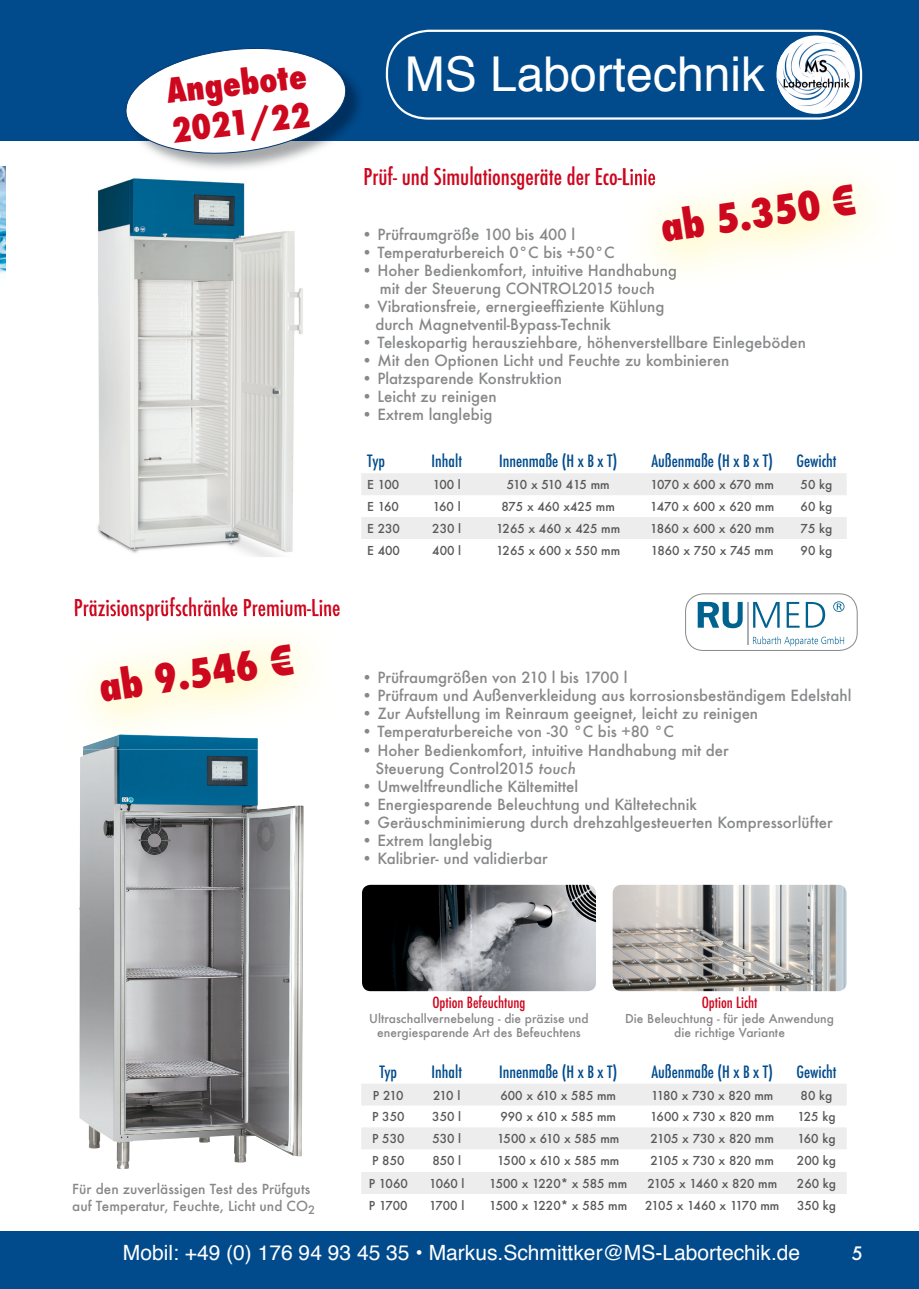
<style>
.page{position:relative;width:919px;height:1289px;background:#fff}
.page>*{position:absolute;margin:0;border:0;box-sizing:border-box;transform-origin:0 0}
.t1{font:48px "Helvetica";color:#fff}
.t2{font:800 condensed 39px "Futura";color:#cd071e}
.t3{font:800 condensed 33px/39.6px "Futura";color:#cd071e}
.t4{font:500 condensed 22.5px "Futura";color:#cd071e}
.t5{font:21px "Helvetica";color:#fff}
.t6{font:500 18px "Futura";color:#fff}
.t7{font:500 condensed 16.5px "Futura";color:#014b8c}
.t8{font:500 15px/18px "Futura";color:#87888a}
.t9{font:500 condensed 15px "Futura";color:#cd071e}
.t10{font:500 13.5px/16.2px "Futura";color:#87888a}
.t11{font:500 12px "Futura";color:#58585a}
.t12{font:500 12px/14.4px "Futura";color:#87888a;text-align:center}
.t13{font:500 12px "Futura";letter-spacing:-.03em;color:#58585a}
.t14{font:500 12px "Futura";letter-spacing:-.06em;color:#58585a}
.s1{font-style:italic}
</style>
<div class="page">
<img style="left:79px;top:749px;width:224px;height:419px">
<img style="left:0;top:166px;width:6px;height:107px">
<img style="left:97px;top:178px;width:206px;height:379px">
<div style="left:0;top:0;width:918px;height:140px;background:#014b8c"></div>
<div style="left:0;top:1230px;width:918px;height:58px;background:#014b8c"></div>
<img style="left:168px;top:79px;width:197px;height:90px">
<svg style="left:123px;top:48px;width:226px;height:111px"></svg>
<svg style="left:386px;top:30px;width:476px;height:90px"></svg>
<div style="left:776px;top:35px;width:78px;height:79px;background:#fff;border-radius:50%"></div>
<img style="left:777px;top:43px;width:72px;height:66px">
<img style="left:624px;top:263px;width:52px;height:17px">
<img style="left:624px;top:282px;width:29px;height:8px">
<img style="left:624px;top:168px;width:31px;height:18px">
<svg style="left:361px;top:473px;width:485px;height:66px"></svg>
<img style="left:362px;top:884px;width:234px;height:107px">
<img style="left:612px;top:884px;width:234px;height:107px">
<svg style="left:361px;top:1084px;width:485px;height:109px;fill:#ededee"></svg>
<div style="left:685px;top:593px;width:172px;height:58px;border:1px solid #87888a;border-radius:18px"></div>
<svg style="left:697px;top:602px;width:45px;height:26px"></svg>
<svg style="left:753px;top:602px;width:26px;height:25px"></svg>
<svg style="left:786px;top:602px;width:13px;height:25px"></svg>
<svg style="left:805px;top:602px;width:20px;height:25px"></svg>
<svg style="left:753px;top:636px;width:91px;height:10px"></svg>
<svg style="left:833px;top:601px;width:11px;height:11px"></svg>
<hr style="left:746px;top:601px;width:2px;height:43px;background:#abaeb2">
<img style="left:88px;top:620px;width:222px;height:109px">
<img style="left:83px;top:734px;width:175px;height:15px">
<img style="left:75px;top:612px;width:260px;height:8px">
<h3 class="t3" style="left:164px;top:72px;width:142px;rotate:-7deg">Angebote<br>2021/22</h3>
<h3 class="t4" style="left:74px;top:593px;width:268px">Präzisionsprüfschränke Premium-Line</h3>
<h2 class="t2" style="left:96px;top:660px;width:198px;rotate:-8deg">ab 9.546 €</h2>
<h1 class="t1" style="left:405px;top:37px;width:362px">MS Labortechnik</h1>
<h3 class="t4" style="left:363px;top:162px;width:294px">Prüf- und Simulationsgeräte der Eco-Linie</h3>
<h2 class="t2" style="left:657px;top:201px;width:198px;rotate:-8deg">ab 5.350 €</h2>
<p class="t8" style="left:361px;top:225px;width:215px">• Prüfraumgröße 100 bis 400 l</p>
<p class="t8" style="left:361px;top:243px;width:255px">• Temperaturbereich 0°C bis +50°C</p>
<p class="t8" style="left:361px;top:261px;width:317px;text-align:center">• Hoher Bedienkomfort, intuitive Handhabung mit der Steuerung CONTROL2015 touch</p>
<p class="t8" style="left:375px;top:297px;width:290px;text-indent:-14px">• Vibrationsfreie, ernergieeffiziente Kühlung durch Magnetventil-Bypass-Technik</p>
<p class="t8" style="left:361px;top:333px;width:446px">• Teleskopartig herausziehbare, höhenverstellbare Einlegeböden</p>
<p class="t8" style="left:361px;top:351px;width:369px">• Mit den Optionen Licht und Feuchte zu kombinieren</p>
<p class="t8" style="left:361px;top:369px;width:202px">• Platzsparende Konstruktion</p>
<p class="t8" style="left:361px;top:387px;width:137px">• Leicht zu reinigen</p>
<p class="t8" style="left:361px;top:405px;width:132px">• Extrem langlebig</p>
<p class="t7" style="left:367px;top:450px;width:19px">Typ</p>
<p class="t7" style="left:431px;top:450px;width:32px">Inhalt</p>
<p class="t7" style="left:499px;top:450px;width:120px">Innenmaße (H x B x T)</p>
<p class="t7" style="left:651px;top:450px;width:123px">Außenmaße (H x B x T)</p>
<p class="t7" style="left:796px;top:450px;width:42px">Gewicht</p>
<p class="t11" style="left:367px;top:476px;width:33px">E 100</p>
<p class="t11" style="left:432px;top:476px;width:30px">100 l</p>
<p class="t14" style="left:506px;top:476px;width:104px">510 x 510 415 mm</p>
<p class="t11" style="left:650px;top:476px;width:125px">1070 x 600 x 670 mm</p>
<p class="t11" style="left:800px;top:476px;width:33px">50 kg</p>
<p class="t11" style="left:367px;top:498px;width:33px">E 160</p>
<p class="t11" style="left:433px;top:498px;width:29px">160 l</p>
<p class="t11" style="left:501px;top:498px;width:115px">875 x 460 x425 mm</p>
<p class="t11" style="left:650px;top:498px;width:126px">1470 x 600 x 620 mm</p>
<p class="t11" style="left:800px;top:498px;width:33px">60 kg</p>
<p class="t11" style="left:367px;top:520px;width:34px">E 230</p>
<p class="t11" style="left:432px;top:520px;width:30px">230 l</p>
<p class="t11" style="left:496px;top:520px;width:126px">1265 x 460 x 425 mm</p>
<p class="t11" style="left:650px;top:520px;width:126px">1860 x 600 x 620 mm</p>
<p class="t11" style="left:800px;top:520px;width:33px">75 kg</p>
<p class="t11" style="left:367px;top:542px;width:34px">E 400</p>
<p class="t11" style="left:432px;top:542px;width:30px">400 l</p>
<p class="t11" style="left:496px;top:542px;width:126px">1265 x 600 x 550 mm</p>
<p class="t11" style="left:651px;top:542px;width:124px">1860 x 750 x 745 mm</p>
<p class="t11" style="left:800px;top:542px;width:33px">90 kg</p>
<p class="t8" style="left:361px;top:668px;width:267px">• Prüfraumgrößen von 210 l bis 1700 l</p>
<p class="t8" style="left:361px;top:686px;width:491px">• Prüfraum und Außenverkleidung aus korrosionsbeständigem Edelstahl</p>
<p class="t8" style="left:361px;top:704px;width:398px">• Zur Aufstellung im Reinraum geeignet, leicht zu reinigen</p>
<p class="t8" style="left:361px;top:722px;width:314px">• Temperaturbereiche von -30 °C bis +80 °C</p>
<p class="t8" style="left:375px;top:740px;width:355px;text-indent:-14px">• Hoher Bedienkomfort, intuitive Handhabung mit der<br>Steuerung Control2015 <span class="s1">touch</span></p>
<p class="t8" style="left:361px;top:776px;width:218px">• Umweltfreundliche Kältemittel</p>
<p class="t8" style="left:361px;top:794px;width:337px">• Energiesparende Beleuchtung und Kältetechnik</p>
<p class="t8" style="left:361px;top:812px;width:473px">• Geräuschminimierung durch drehzahlgesteuerten Kompressorlüfter</p>
<p class="t8" style="left:361px;top:830px;width:132px">• Extrem langlebig</p>
<p class="t8" style="left:361px;top:848px;width:188px">• Kalibrier- und validierbar</p>
<p class="t10" style="left:72px;top:1181px;width:244px">Für den zuverlässigen Test des Prüfguts auf Temperatur, Feuchte, Licht und CO<sub>2</sub></p>
<p class="t9" style="left:432px;top:993px;width:95px">Option Befeuchtung</p>
<p class="t12" style="left:369px;top:1010px;width:221px">Ultraschallvernebelung - die präzise und energiesparende Art des Befeuchtens</p>
<p class="t9" style="left:701px;top:993px;width:57px">Option Licht</p>
<p class="t12" style="left:625px;top:1010px;width:210px">Die Beleuchtung - für jede Anwendung die richtige Variante</p>
<p class="t7" style="left:379px;top:1060px;width:19px">Typ</p>
<p class="t7" style="left:431px;top:1060px;width:32px">Inhalt</p>
<p class="t7" style="left:499px;top:1060px;width:120px">Innenmaße (H x B x T)</p>
<p class="t7" style="left:651px;top:1060px;width:123px">Außenmaße (H x B x T)</p>
<p class="t7" style="left:796px;top:1060px;width:42px">Gewicht</p>
<p class="t11" style="left:373px;top:1086px;width:32px">P 210</p>
<p class="t11" style="left:433px;top:1086px;width:29px">210 l</p>
<p class="t11" style="left:500px;top:1086px;width:117px">600 x 610 x 585 mm</p>
<p class="t11" style="left:651px;top:1086px;width:124px">1180 x 730 x 820 mm</p>
<p class="t11" style="left:800px;top:1086px;width:33px">80 kg</p>
<p class="t11" style="left:372px;top:1108px;width:34px">P 350</p>
<p class="t11" style="left:432px;top:1108px;width:30px">350 l</p>
<p class="t11" style="left:500px;top:1108px;width:117px">990 x 610 x 585 mm</p>
<p class="t11" style="left:650px;top:1108px;width:125px">1600 x 730 x 820 mm</p>
<p class="t11" style="left:797px;top:1108px;width:40px">125 kg</p>
<p class="t11" style="left:372px;top:1130px;width:34px">P 530</p>
<p class="t11" style="left:432px;top:1130px;width:30px">530 l</p>
<p class="t11" style="left:497px;top:1130px;width:124px">1500 x 610 x 585 mm</p>
<p class="t11" style="left:650px;top:1130px;width:125px">2105 x 730 x 820 mm</p>
<p class="t11" style="left:797px;top:1130px;width:40px">160 kg</p>
<p class="t11" style="left:372px;top:1152px;width:34px">P 850</p>
<p class="t11" style="left:432px;top:1152px;width:30px">850 l</p>
<p class="t11" style="left:497px;top:1152px;width:124px">1500 x 610 x 585 mm</p>
<p class="t11" style="left:650px;top:1152px;width:125px">2105 x 730 x 820 mm</p>
<p class="t11" style="left:796px;top:1152px;width:41px">200 kg</p>
<p class="t11" style="left:369px;top:1175px;width:41px">P 1060</p>
<p class="t11" style="left:429px;top:1175px;width:37px">1060 l</p>
<p class="t11" style="left:489px;top:1175px;width:139px">1500 x 1220* x 585 mm</p>
<p class="t11" style="left:647px;top:1175px;width:131px">2105 x 1460 x 820 mm</p>
<p class="t11" style="left:796px;top:1175px;width:41px">260 kg</p>
<p class="t11" style="left:369px;top:1197px;width:40px">P 1700</p>
<p class="t11" style="left:429px;top:1197px;width:37px">1700 l</p>
<p class="t11" style="left:489px;top:1197px;width:139px">1500 x 1220* x 585 mm</p>
<p class="t13" style="left:645px;top:1197px;width:136px">2105 x 1460 x 1170 mm</p>
<p class="t11" style="left:797px;top:1197px;width:41px">350 kg</p>
<h3 class="t5" style="left:123px;top:1236px;width:679px">Mobil: +49 (0) 176 94 93 45 35 • Markus.Schmittker@MS-Labortechik.de</h3>
<p class="t6" style="left:851px;top:1240px;width:13px">5</p>
</div>
